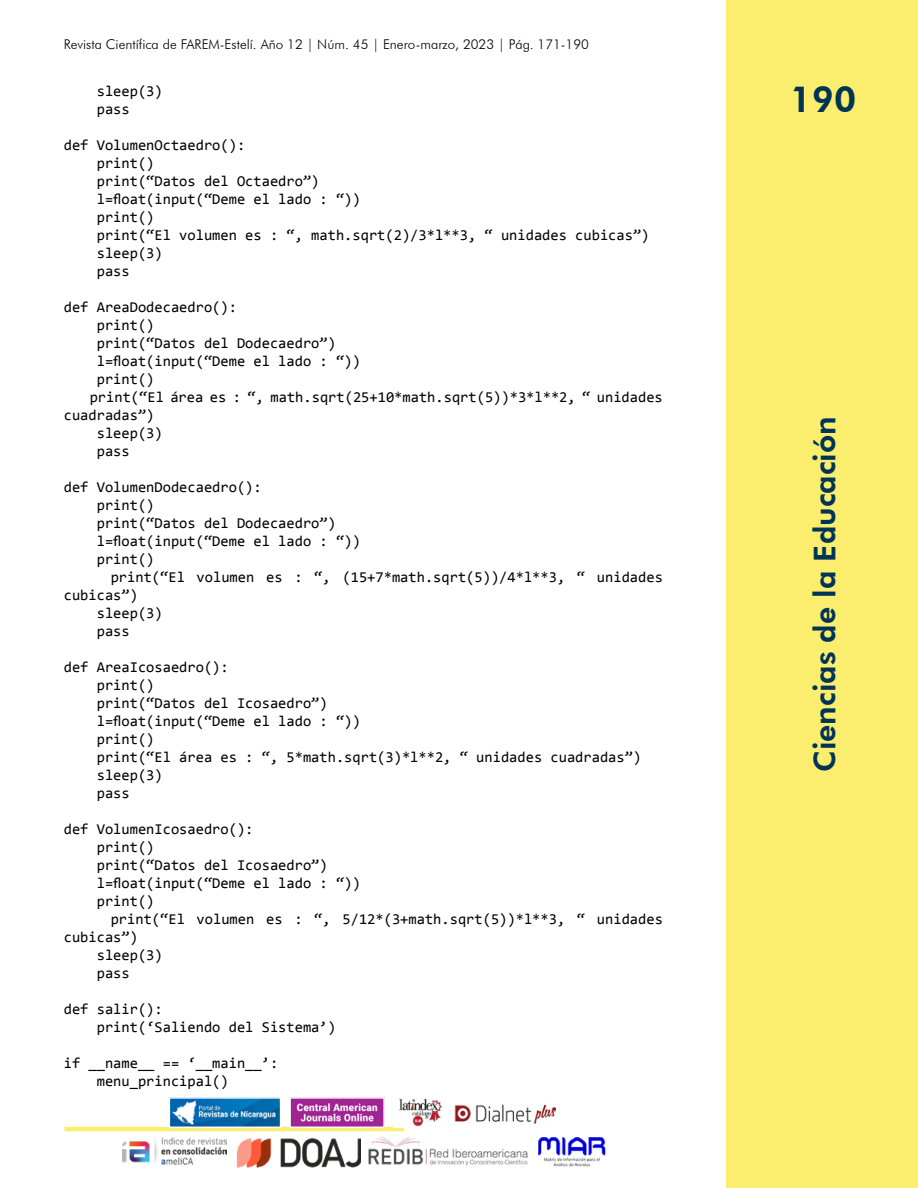
<style>
.page{position:relative;width:918px;height:1188px;background:#fff}
.page>*{position:absolute;margin:0;border:0;box-sizing:border-box;transform-origin:0 0}
.t1{font:800 36px "Futura BT";color:#003457}
.t2{font:800 30px "Futura BT";color:#003457}
.t3{font:15px/18px "Consolas";color:#000}
.t4{font:300 13.5px "Futura BT";color:#000}
</style>
<div class="page">
<div style="left:727px;top:0;width:191px;height:1188px;background:#fbee6e"></div>
<hr style="left:64px;top:1127px;width:340px;height:4px;background:#fbee6e">
<img style="left:172px;top:1100px;width:106px;height:25px">
<div style="left:169px;top:1097px;width:112px;height:31px;border:2px solid #fff"></div>
<img style="left:292px;top:1100px;width:90px;height:25px">
<div style="left:289px;top:1097px;width:96px;height:31px;border:2px solid #fff"></div>
<img style="left:399px;top:1100px;width:42px;height:25px">
<img style="left:455px;top:1104px;width:100px;height:20px">
<img style="left:123px;top:1139px;width:103px;height:25px">
<img style="left:237px;top:1137px;width:123px;height:30px">
<img style="left:368px;top:1137px;width:160px;height:29px">
<img style="left:538px;top:1137px;width:68px;height:30px">
<p class="t4" style="left:64px;top:36px;width:527px">Revista Científica de FAREM-Estelí. Año 12 | Núm. 45 | Enero-marzo, 2023 | Pág. 171-190</p>
<p class="t3" style="left:97px;top:82px;width:68px">sleep(3) pass</p>
<p class="t3" style="left:97px;top:136px;width:554px;text-indent:-33px">def VolumenOctaedro():<br>print()<br>print(“Datos del Octaedro”)<br>l=float(input(“Deme el lado : “))<br>print()<br>print(“El volumen es : “, math.sqrt(2)/3*l**3, “ unidades cubicas”) sleep(3)<br>pass</p>
<p class="t3" style="left:64px;top:298px;width:175px">def AreaDodecaedro():</p>
<p class="t3" style="left:97px;top:316px;width:59px">print()</p>
<p class="t3" style="left:97px;top:334px;width:241px">print(“Datos del Dodecaedro”)</p>
<p class="t3" style="left:97px;top:352px;width:265px">l=float(input(“Deme el lado : “))</p>
<p class="t3" style="left:97px;top:370px;width:59px">print()</p>
<p class="t3" style="left:90px;top:388px;width:575px">print(“El área es : “, math.sqrt(25+10*math.sqrt(5))*3*l**2, “ unidades</p>
<p class="t3" style="left:64px;top:406px;width:92px">cuadradas”)</p>
<p class="t3" style="left:97px;top:424px;width:68px">sleep(3)</p>
<p class="t3" style="left:97px;top:442px;width:34px">pass</p>
<p class="t3" style="left:97px;top:478px;width:265px;text-indent:-33px">def VolumenDodecaedro():<br>print()<br>print(“Datos del Dodecaedro”) l=float(input(“Deme el lado : “)) print()</p>
<p class="t3" style="left:111px;top:568px;width:554px">print(“El volumen es : “, (15+7*math.sqrt(5))/4*l**3, “ unidades</p>
<p class="t3" style="left:64px;top:586px;width:76px">cubicas”)</p>
<p class="t3" style="left:97px;top:604px;width:68px">sleep(3)</p>
<p class="t3" style="left:97px;top:622px;width:34px">pass</p>
<p class="t3" style="left:97px;top:658px;width:546px;text-indent:-33px">def AreaIcosaedro():<br>print()<br>print(“Datos del Icosaedro”)<br>l=float(input(“Deme el lado : “))<br>print()<br>print(“El área es : “, 5*math.sqrt(3)*l**2, “ unidades cuadradas”) sleep(3)<br>pass</p>
<p class="t3" style="left:97px;top:820px;width:265px;text-indent:-33px">def VolumenIcosaedro():<br>print()<br>print(“Datos del Icosaedro”) l=float(input(“Deme el lado : “)) print()</p>
<p class="t3" style="left:111px;top:910px;width:554px">print(“El volumen es : “, 5/12*(3+math.sqrt(5))*l**3, “ unidades</p>
<p class="t3" style="left:64px;top:928px;width:76px">cubicas”)</p>
<p class="t3" style="left:97px;top:946px;width:68px">sleep(3)</p>
<p class="t3" style="left:97px;top:964px;width:34px">pass</p>
<p class="t3" style="left:97px;top:1000px;width:241px;text-indent:-33px">def salir():<br>print(‘Saliendo del Sistema’)</p>
<p class="t3" style="left:97px;top:1054px;width:183px;text-indent:-33px">if __name__ == ‘__main__’: menu_principal()</p>
<h1 class="t1" style="left:790px;top:78px;width:68px">190</h1>
<h2 class="t2" style="left:807px;top:772px;width:357px;rotate:-90deg">Ciencias de la Educación</h2>
</div>
